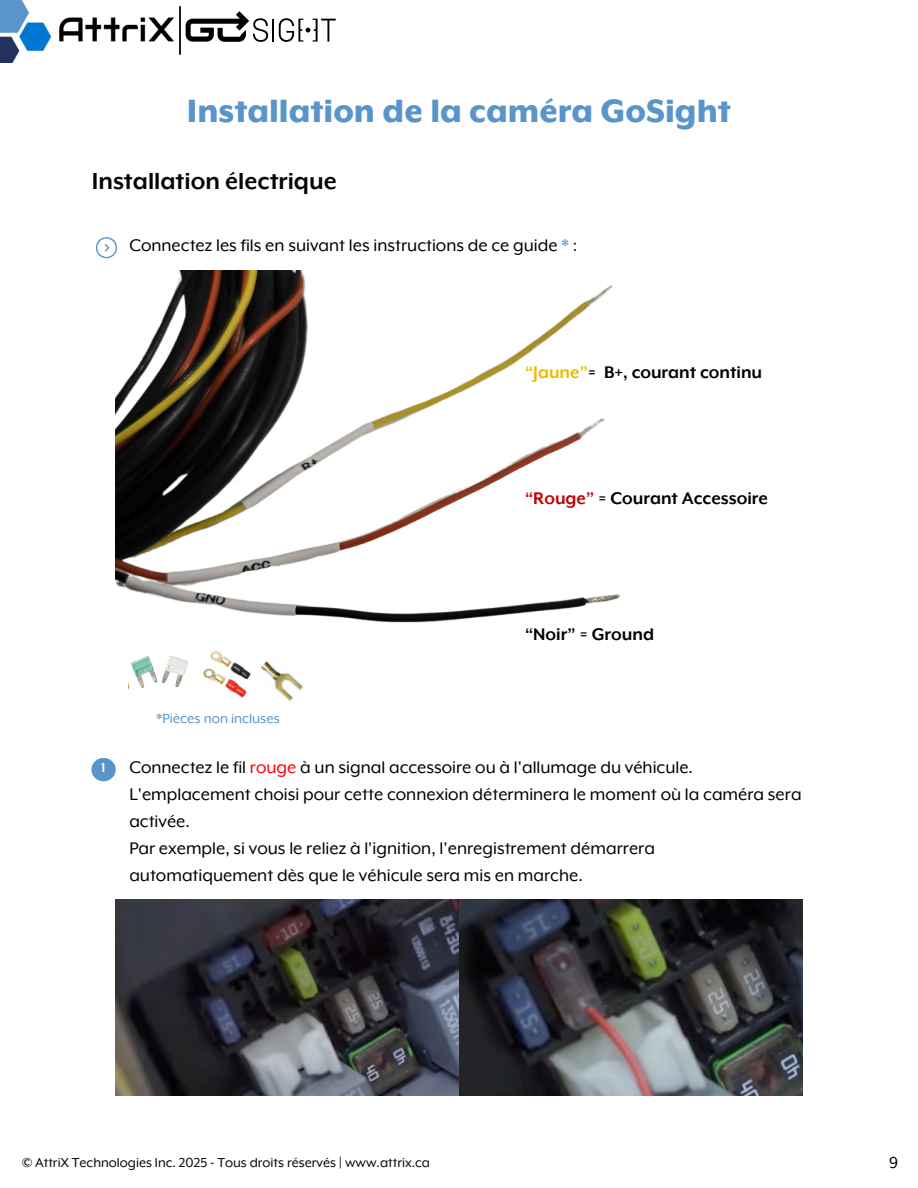
<style>
.page{position:relative;width:918px;height:1188px;background:#fff}
.page>*{position:absolute;margin:0;border:0;box-sizing:border-box;transform-origin:0 0}
.t1{font:800 37.5px "Mr Eaves XL Mod OT";color:#5994ca}
.t2{font:700 27px "Mr Eaves XL Mod OT";color:#040606}
.t3{font:19.5px/27px "Mr Eaves XL Mod OT";color:#000}
.t4{font:700 19.5px "Mr Eaves XL Mod OT";color:#000}
.t5{font:18px "Mr Eaves XL Mod OT";color:#000}
.t6{font:15.6px "Mr Eaves XL Mod OT";color:#5994ca}
.t7{font:15px "Mr Eaves XL Mod OT";color:#040606}
.t8{font:700 15px "Mr Eaves XL Mod OT";color:#fff}
.s1{color:#5994ca}
.s2{color:#edb900}
.s3{color:#c00000}
.s4{color:#fd0001}
</style>
<div class="page">
<img style="left:0;top:0;width:181px;height:62px">
<svg style="left:186px;top:11px;width:82px;height:31px"></svg>
<hr style="left:272px;top:19px;width:2px;height:23px;background:#000">
<svg style="left:279px;top:18px;width:57px;height:24px"></svg>
<div style="left:91px;top:758px;width:25px;height:23px;background:#5994ca;border-radius:50%"></div>
<img style="left:116px;top:899px;width:686px;height:197px">
<img style="left:129px;top:655px;width:59px;height:33px">
<img style="left:204px;top:651px;width:47px;height:47px">
<img style="left:261px;top:661px;width:42px;height:41px">
<svg style="left:96px;top:237px;width:21px;height:21px"></svg>
<img style="left:116px;top:270px;width:504px;height:353px">
<h3 class="t1" style="left:187px;top:94px;width:546px">Installation de la caméra GoSight</h3>
<h3 class="t2" style="left:92px;top:169px;width:246px">Installation électrique</h3>
<h2 class="t3" style="left:129px;top:233px;width:449px">Connectez les fils en suivant les instructions de ce guide <span class="s1">*</span> :</h2>
<h3 class="t4" style="left:525px;top:363px;width:239px"><span class="s2">“Jaune”</span>= B+, courant continu</h3>
<h3 class="t4" style="left:525px;top:490px;width:244px"><span class="s3">“Rouge”</span> = Courant Accessoire</h3>
<p class="t4" style="left:525px;top:626px;width:130px">“Noir” = Ground</p>
<p class="t8" style="left:101px;top:761px;width:6px">1</p>
<h1 class="t6" style="left:157px;top:711px;width:125px">*Pièces non incluses</h1>
<p class="t3" style="left:129px;top:754px;width:674px">Connectez le fil <span class="s4">rouge</span> à un signal accessoire ou à l'allumage du véhicule.<br>L'emplacement choisi pour cette connexion déterminera le moment où la caméra sera activée.<br>Par exemple, si vous le reliez à l'ignition, l'enregistrement démarrera automatiquement dès que le véhicule sera mis en marche.</p>
<p class="t7" style="left:22px;top:1156px;width:409px">© AttriX Technologies Inc. 2025 - Tous droits réservés | www.attrix.ca</p>
<p class="t5" style="left:889px;top:1155px;width:11px">9</p>
</div>
